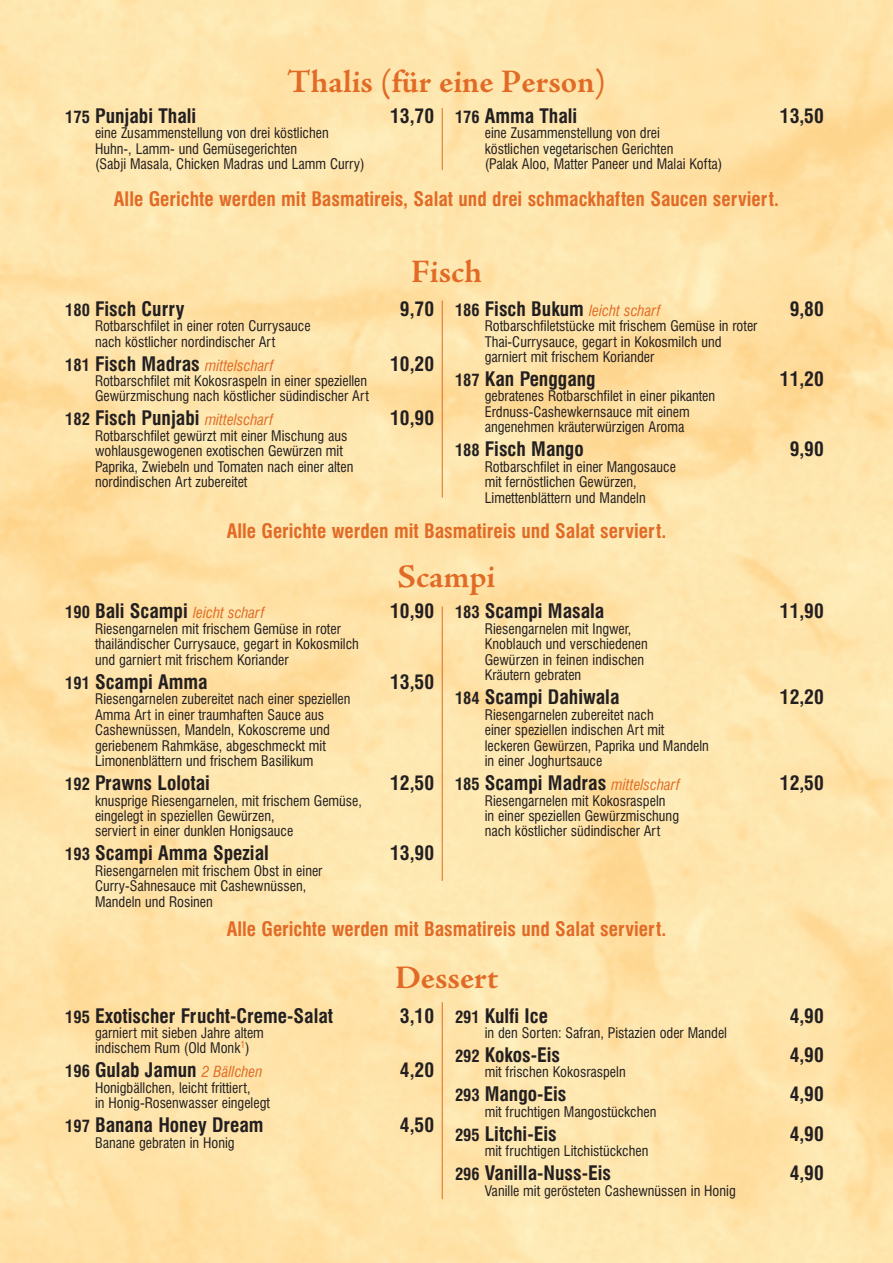
<style>
.page{position:relative;width:893px;height:1263px;background:#fff}
.page>*{position:absolute;margin:0;border:0;box-sizing:border-box;transform-origin:0 0}
.t1{font:700 33px "Adobe Jenson Pro";color:#e16b26}
.t2{font:700 condensed 19.5px "Swiss 721 BT";color:#231f20}
.t3{font:700 condensed 19.5px "Swiss 721 BT";color:#e16b26}
.t4{font:italic condensed 15px "Swiss 721 BT";color:#e16b26}
.t5{font:condensed 14.25px/15.5px "Swiss 721 BT";color:#231f20}
.s1{font-size:16.5px}
.s2{font-weight:700;font-style:normal;font-size:16.5px;color:#231f20}
.s3{font-weight:700;font-style:normal;font-size:19.5px;color:#231f20}
.s4{font-weight:400;font-style:italic;font-size:15px;color:#e16b26}
</style>
<div class="page">
<hr style="left:442px;top:301px;width:1px;height:196px;background:#e16b26">
<hr style="left:442px;top:1002px;width:1px;height:197px;background:#e16b26">
<hr style="left:442px;top:108px;width:1px;height:62px;background:#e16b26">
<hr style="left:442px;top:606px;width:1px;height:275px;background:#e16b26">
<h1 class="t1" style="left:287px;top:70px;width:320px">Thalis (für eine Person)</h1>
<h2 class="t2" style="left:65px;top:108px;width:132px"><span class="s1">175</span> Punjabi Thali</h2>
<h2 class="t2" style="left:390px;top:108px;width:45px">13,70</h2>
<p class="t5" style="left:95px;top:127px;width:271px">eine Zusammenstellung von drei köstlichen<br>Huhn-, Lamm- und Gemüsegerichten<br>(Sabji Masala, Chicken Madras und Lamm Curry)</p>
<h2 class="t2" style="left:455px;top:108px;width:124px"><span class="s1">176</span> Amma Thali</h2>
<h2 class="t2" style="left:780px;top:108px;width:45px">13,50</h2>
<p class="t5" style="left:485px;top:127px;width:239px">eine Zusammenstellung von drei<br>köstlichen vegetarischen Gerichten<br>(Palak Aloo, Matter Paneer und Malai Kofta)</p>
<h2 class="t3" style="left:114px;top:192px;width:666px">Alle Gerichte werden mit Basmatireis, Salat und drei schmackhaften Saucen serviert.</h2>
<h1 class="t1" style="left:411px;top:260px;width:72px">Fisch</h1>
<h2 class="t2" style="left:65px;top:301px;width:121px"><span class="s1">180</span> Fisch Curry</h2>
<h2 class="t2" style="left:400px;top:301px;width:36px">9,70</h2>
<p class="t5" style="left:95px;top:319px;width:217px">Rotbarschfilet in einer roten Currysauce nach köstlicher nordindischer Art</p>
<p class="t4" style="left:65px;top:359px;width:210px"><span class="s2">181</span> <span class="s3">Fisch Madras</span> mittelscharf</p>
<h2 class="t2" style="left:390px;top:356px;width:45px">10,20</h2>
<p class="t5" style="left:95px;top:374px;width:275px">Rotbarschfilet mit Kokosraspeln in einer speziellen<br>Gewürzmischung nach köstlicher südindischer Art</p>
<h2 class="t2" style="left:65px;top:411px;width:210px"><span class="s1">182</span> Fisch Punjabi <span class="s4">mittelscharf</span></h2>
<h2 class="t2" style="left:390px;top:411px;width:45px">10,90</h2>
<p class="t5" style="left:95px;top:429px;width:260px">Rotbarschfilet gewürzt mit einer Mischung aus wohlausgewogenen exotischen Gewürzen mit Paprika, Zwiebeln und Tomaten nach einer alten nordindischen Art zubereitet</p>
<p class="t4" style="left:455px;top:304px;width:207px"><span class="s2">186</span> <span class="s3">Fisch Bukum</span> leicht scharf</p>
<h2 class="t2" style="left:790px;top:301px;width:36px">9,80</h2>
<p class="t5" style="left:485px;top:319px;width:274px">Rotbarschfiletstücke mit frischem Gemüse in roter<br>Thai-Currysauce, gegart in Kokosmilch und garniert mit frischem Koriander</p>
<h2 class="t2" style="left:455px;top:371px;width:142px"><span class="s1">187</span> Kan Penggang</h2>
<h2 class="t2" style="left:780px;top:371px;width:45px">11,20</h2>
<p class="t5" style="left:485px;top:390px;width:232px">gebratenes Rotbarschfilet in einer pikanten<br>Erdnuss-Cashewkernsauce mit einem angenehmen kräuterwürzigen Aroma</p>
<h2 class="t2" style="left:455px;top:442px;width:130px"><span class="s1">188</span> Fisch Mango</h2>
<h2 class="t2" style="left:790px;top:442px;width:36px">9,90</h2>
<p class="t5" style="left:485px;top:460px;width:193px">Rotbarschfilet in einer Mangosauce mit fernöstlichen Gewürzen,<br>Limettenblättern und Mandeln</p>
<h2 class="t3" style="left:227px;top:523px;width:441px">Alle Gerichte werden mit Basmatireis und Salat serviert.</h2>
<h1 class="t1" style="left:398px;top:565px;width:99px">Scampi</h1>
<p class="t4" style="left:65px;top:607px;width:201px"><span class="s2">190</span> <span class="s3">Bali Scampi</span> leicht scharf</p>
<h2 class="t2" style="left:390px;top:604px;width:45px">10,90</h2>
<p class="t5" style="left:95px;top:622px;width:265px">Riesengarnelen mit frischem Gemüse in roter thailändischer Currysauce, gegart in Kokosmilch und garniert mit frischem Koriander</p>
<h2 class="t2" style="left:65px;top:674px;width:144px"><span class="s1">191</span> Scampi Amma</h2>
<h2 class="t2" style="left:390px;top:674px;width:45px">13,50</h2>
<p class="t5" style="left:95px;top:692px;width:257px">Riesengarnelen zubereitet nach einer speziellen Amma Art in einer traumhaften Sauce aus Cashewnüssen, Mandeln, Kokoscreme und geriebenem Rahmkäse, abgeschmeckt mit Limonenblättern und frischem Basilikum</p>
<h2 class="t2" style="left:65px;top:775px;width:146px"><span class="s1">192</span> Prawns Lolotai</h2>
<h2 class="t2" style="left:390px;top:775px;width:45px">12,50</h2>
<p class="t5" style="left:95px;top:794px;width:269px">knusprige Riesengarnelen, mit frischem Gemüse, eingelegt in speziellen Gewürzen,<br>serviert in einer dunklen Honigsauce</p>
<h2 class="t2" style="left:65px;top:846px;width:205px"><span class="s1">193</span> Scampi Amma Spezial</h2>
<h2 class="t2" style="left:390px;top:846px;width:45px">13,90</h2>
<p class="t5" style="left:95px;top:864px;width:229px">Riesengarnelen mit frischem Obst in einer<br>Curry-Sahnesauce mit Cashewnüssen,<br>Mandeln und Rosinen</p>
<h2 class="t2" style="left:455px;top:604px;width:151px"><span class="s1">183</span> Scampi Masala</h2>
<h2 class="t2" style="left:780px;top:604px;width:45px">11,90</h2>
<p class="t5" style="left:485px;top:622px;width:165px">Riesengarnelen mit Ingwer,<br>Knoblauch und verschiedenen<br>Gewürzen in feinen indischen<br>Kräutern gebraten</p>
<h2 class="t2" style="left:455px;top:689px;width:166px"><span class="s1">184</span> Scampi Dahiwala</h2>
<h2 class="t2" style="left:780px;top:689px;width:45px">12,20</h2>
<p class="t5" style="left:485px;top:708px;width:226px">Riesengarnelen zubereitet nach<br>einer speziellen indischen Art mit leckeren Gewürzen, Paprika und Mandeln in einer Joghurtsauce</p>
<h2 class="t2" style="left:455px;top:775px;width:227px"><span class="s1">185</span> Scampi Madras <span class="s4">mittelscharf</span></h2>
<h2 class="t2" style="left:780px;top:775px;width:45px">12,50</h2>
<p class="t5" style="left:485px;top:794px;width:196px">Riesengarnelen mit Kokosraspeln<br>in einer speziellen Gewürzmischung nach köstlicher südindischer Art</p>
<h2 class="t3" style="left:227px;top:921px;width:441px">Alle Gerichte werden mit Basmatireis und Salat serviert.</h2>
<h1 class="t1" style="left:395px;top:966px;width:104px">Dessert</h1>
<h2 class="t2" style="left:65px;top:1008px;width:269px"><span class="s1">195</span> Exotischer Frucht-Creme-Salat</h2>
<h2 class="t2" style="left:400px;top:1008px;width:36px">3,10</h2>
<p class="t5" style="left:95px;top:1026px;width:170px">garniert mit sieben Jahre altem indischem Rum (Old Monk<sup>1</sup>)</p>
<h2 class="t2" style="left:65px;top:1063px;width:199px"><span class="s1">196</span> Gulab Jamun <span class="s4">2 Bällchen</span></h2>
<h2 class="t2" style="left:400px;top:1063px;width:36px">4,20</h2>
<p class="t5" style="left:95px;top:1081px;width:176px">Honigbällchen, leicht frittiert,<br>in Honig-Rosenwasser eingelegt</p>
<h2 class="t2" style="left:65px;top:1118px;width:200px"><span class="s1">197</span> Banana Honey Dream</h2>
<h2 class="t2" style="left:400px;top:1118px;width:36px">4,50</h2>
<p class="t5" style="left:95px;top:1136px;width:141px">Banane gebraten in Honig</p>
<h2 class="t2" style="left:455px;top:1008px;width:95px"><span class="s1">291</span> Kulfi Ice</h2>
<h2 class="t2" style="left:790px;top:1008px;width:36px">4,90</h2>
<p class="t5" style="left:485px;top:1026px;width:244px">in den Sorten: Safran, Pistazien oder Mandel</p>
<h2 class="t2" style="left:455px;top:1047px;width:107px"><span class="s1">292</span> Kokos-Eis</h2>
<h2 class="t2" style="left:790px;top:1047px;width:36px">4,90</h2>
<p class="t5" style="left:485px;top:1066px;width:142px">mit frischen Kokosraspeln</p>
<h2 class="t2" style="left:455px;top:1087px;width:113px"><span class="s1">293</span> Mango-Eis</h2>
<h2 class="t2" style="left:790px;top:1087px;width:36px">4,90</h2>
<p class="t5" style="left:485px;top:1105px;width:173px">mit fruchtigen Mangostückchen</p>
<h2 class="t2" style="left:455px;top:1126px;width:103px"><span class="s1">295</span> Litchi-Eis</h2>
<h2 class="t2" style="left:790px;top:1126px;width:36px">4,90</h2>
<p class="t5" style="left:485px;top:1145px;width:165px">mit fruchtigen Litchistückchen</p>
<h2 class="t2" style="left:455px;top:1166px;width:158px"><span class="s1">296</span> Vanilla-Nuss-Eis</h2>
<h2 class="t2" style="left:790px;top:1166px;width:36px">4,90</h2>
<p class="t5" style="left:485px;top:1184px;width:253px">Vanille mit gerösteten Cashewnüssen in Honig</p>
</div>
